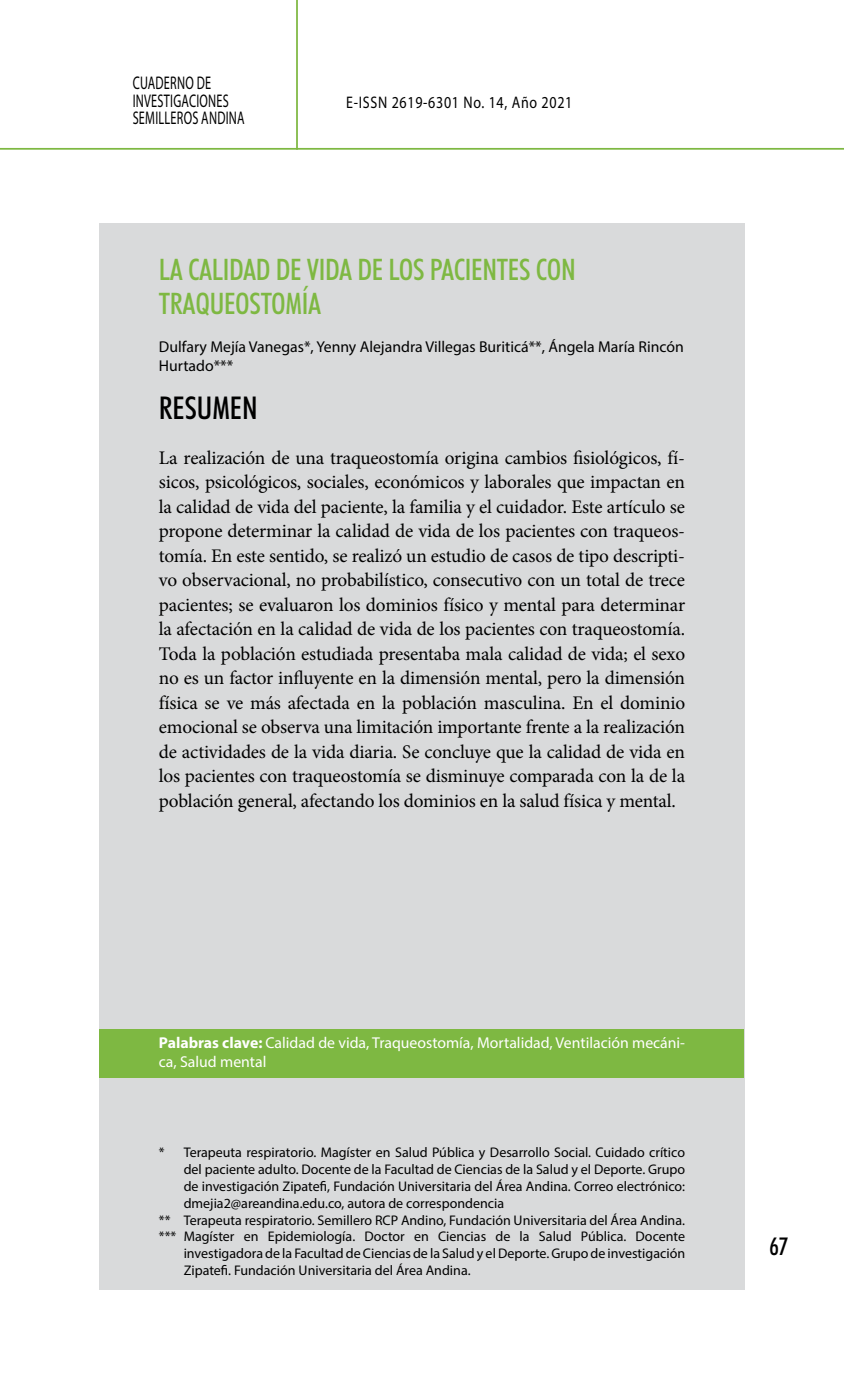
<style>
.page{position:relative;width:844px;height:1389px;background:#fff}
.page>*{position:absolute;margin:0;border:0;box-sizing:border-box;transform-origin:0 0}
.t1{font:500 condensed 31.5px "Futura BT";color:#000}
.t2{font:500 condensed 29.75px/33.2px "Futura BT";letter-spacing:-.01em;color:#7eb842}
.t3{font:500 condensed 24.5px "Futura BT";color:#000}
.t4{font:19.25px/24.5px "Minion Pro";letter-spacing:-.01em;color:#000;text-align:justify}
.t5{font:18.38px/17.5px "Myriad Pro";letter-spacing:.02em;color:#000;scale:.67 1}
.t6{font:16.8px "Myriad Pro";letter-spacing:.05em;color:#000;scale:.83 1}
.t7{font:15.75px/19.2px "Myriad Pro";color:#fff}
.t8{font:15.75px/18.9px "Myriad Pro";color:#000}
.t9{font:14px "Myriad Pro";color:#000}
.s1{font-weight:700}
</style>
<div class="page">
<hr style="left:0;top:148px;width:843px;height:2px;background:#7eb842">
<hr style="left:296px;top:0;width:2px;height:150px;background:#7eb842">
<div style="left:99px;top:223px;width:645px;height:1067px;background:#d9dadb"></div>
<div style="left:99px;top:1029px;width:644px;height:49px;background:#7eb842"></div>
<p class="t5" style="left:133px;top:74px;width:169px">CUADERNO DE<br>INVESTIGACIONES<br>SEMILLEROS ANDINA</p>
<p class="t6" style="left:346px;top:92px;width:274px">E-ISSN 2619-6301 No. 14, Año 2021</p>
<h2 class="t2" style="left:159px;top:253px;width:418px">LA CALIDAD DE VIDA DE LOS PACIENTES CON<br>TRAQUEOSTOMÍA</h2>
<p class="t8" style="left:159px;top:337px;width:526px">Dulfary Mejía Vanegas*, Yenny Alejandra Villegas Buriticá**, Ángela María Rincón<br>Hurtado***</p>
<h1 class="t1" style="left:159px;top:389px;width:100px">RESUMEN</h1>
<p class="t4" style="left:159px;top:445px;width:527px">La realización de una traqueostomía origina cambios fisiológicos, fí&shy;sicos, psicológicos, sociales, económicos y laborales que impactan en la calidad de vida del paciente, la familia y el cuidador. Este artículo se propone determinar la calidad de vida de los pacientes con traqueos&shy;tomía. En este sentido, se realizó un estudio de casos de tipo descripti&shy;vo observacional, no probabilístico, consecutivo con un total de trece pacientes; se evaluaron los dominios físico y mental para determinar la afectación en la calidad de vida de los pacientes con traqueostomía.<br>Toda la población estudiada presentaba mala calidad de vida; el sexo no es un factor influyente en la dimensión mental, pero la dimensión física se ve más afectada en la población masculina. En el dominio emocional se observa una limitación importante frente a la realización de actividades de la vida diaria. Se concluye que la calidad de vida en los pacientes con traqueostomía se disminuye comparada con la de la población general, afectando los dominios en la salud física y mental.</p>
<p class="t7" style="left:159px;top:1033px;width:527px"><span class="s1">Palabras clave:</span> Calidad de vida, Traqueostomía, Mortalidad, Ventilación mecáni&shy;ca, Salud mental</p>
<p class="t9" style="left:159px;top:1144px;width:527px">* Terapeuta respiratorio. Magíster en Salud Pública y Desarrollo Social. Cuidado crítico</p>
<p class="t9" style="left:184px;top:1161px;width:503px">del paciente adulto. Docente de la Facultad de Ciencias de la Salud y el Deporte. Grupo</p>
<p class="t9" style="left:184px;top:1178px;width:503px">de investigación Zipatefi, Fundación Universitaria del Área Andina. Correo electrónico:</p>
<p class="t9" style="left:184px;top:1194px;width:322px">dmejia2@areandina.edu.co, autora de correspondencia</p>
<p class="t9" style="left:159px;top:1211px;width:527px">** Terapeuta respiratorio. Semillero RCP Andino, Fundación Universitaria del Área Andina.</p>
<p class="t9" style="left:159px;top:1228px;width:527px">*** Magíster en Epidemiología. Doctor en Ciencias de la Salud Pública. Docente</p>
<p class="t9" style="left:184px;top:1245px;width:503px">investigadora de la Facultad de Ciencias de la Salud y el Deporte. Grupo de investigación</p>
<p class="t9" style="left:184px;top:1262px;width:288px">Zipatefi. Fundación Universitaria del Área Andina.</p>
<p class="t3" style="left:769px;top:1231px;width:20px">67</p>
</div>
